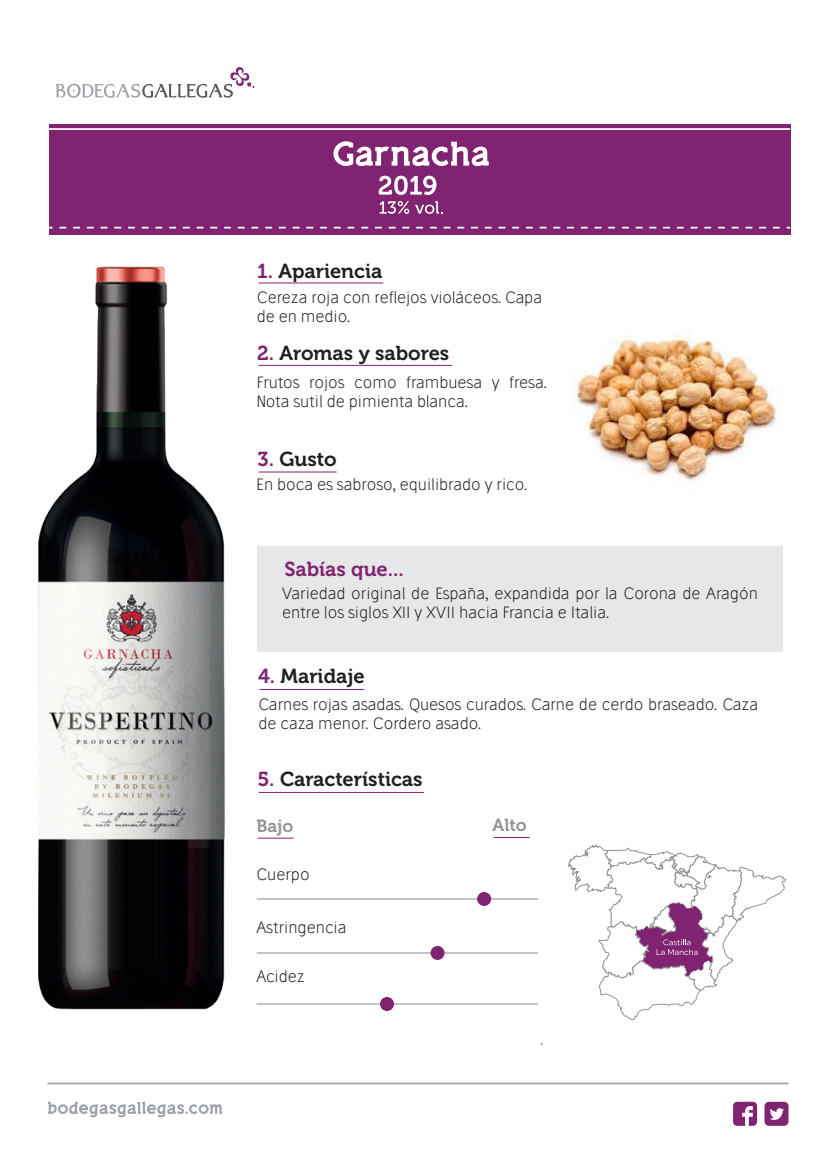
<style>
.page{position:relative;width:819px;height:1166px;background:#fff}
.page>*{position:absolute;margin:0;border:0;box-sizing:border-box;transform-origin:0 0}
.t1{font:20.12px "Museo 700";color:#231f20}
.t2{font:20.12px "Museo 700";color:#802472}
.t3{font:17.5px "Museo 700";color:#919396}
.t4{font:300 15.75px/18.9px "Stilu";color:#231f20}
.s1{color:#802472}
</style>
<div class="page">
<img style="left:38px;top:266px;width:187px;height:744px">
<div style="left:49px;top:124px;width:741px;height:111px;background:#802472"></div>
<svg style="left:333px;top:141px;width:155px;height:25px"></svg>
<svg style="left:379px;top:201px;width:30px;height:13px"></svg>
<svg style="left:415px;top:201px;width:27px;height:13px"></svg>
<svg style="left:49px;top:227px;width:730px;height:1px"></svg>
<hr style="left:49px;top:128px;width:741px;height:2px;background:#fff">
<div style="left:258px;top:545px;width:524px;height:106px;background:#e6e7e9"></div>
<svg style="left:56px;top:67px;width:198px;height:31px"></svg>
<hr style="left:47px;top:1082px;width:741px;height:2px;background:#9fa3aa">
<svg style="left:48px;top:1102px;width:174px;height:15px"></svg>
<svg style="left:733px;top:1102px;width:24px;height:24px"></svg>
<svg style="left:764px;top:1102px;width:24px;height:24px"></svg>
<hr style="left:258px;top:282px;width:125px;height:1px;background:#802472">
<hr style="left:258px;top:365px;width:194px;height:1px;background:#802472">
<hr style="left:258px;top:471px;width:78px;height:1px;background:#802472">
<hr style="left:257px;top:838px;width:36px;height:1px;background:#802472">
<hr style="left:259px;top:792px;width:165px;height:1px;background:#802472">
<hr style="left:493px;top:837px;width:36px;height:1px;background:#802472">
<hr style="left:259px;top:689px;width:105px;height:1px;background:#802472">
<svg style="left:378px;top:176px;width:58px;height:19px"></svg>
<hr style="left:257px;top:898px;width:281px;height:2px;background:#bcbdc0">
<hr style="left:257px;top:952px;width:281px;height:2px;background:#bcbdc0">
<hr style="left:257px;top:1003px;width:281px;height:2px;background:#bcbdc0">
<div style="left:477px;top:892px;width:14px;height:14px;background:#802472;border-radius:50%"></div>
<div style="left:430px;top:946px;width:14px;height:14px;background:#802472;border-radius:50%"></div>
<div style="left:380px;top:997px;width:14px;height:14px;background:#802472;border-radius:50%"></div>
<img style="left:572px;top:335px;width:209px;height:146px">
<svg style="left:568px;top:844px;width:218px;height:177px"></svg>
<p class="t1" style="left:257px;top:260px;width:127px"><span class="s1">1.</span> Apariencia</p>
<p class="t4" style="left:257px;top:287px;width:287px">Cereza roja con reflejos violáceos. Capa de en medio.</p>
<p class="t1" style="left:257px;top:341px;width:194px"><span class="s1">2.</span> Aromas y sabores</p>
<p class="t4" style="left:257px;top:373px;width:292px">Frutos rojos como frambuesa y fresa.<br>Nota sutil de pimienta blanca.</p>
<p class="t1" style="left:257px;top:448px;width:81px"><span class="s1">3.</span> Gusto</p>
<p class="t4" style="left:256px;top:475px;width:273px">En boca es sabroso, equilibrado y rico.</p>
<p class="t2" style="left:284px;top:557px;width:121px">Sabías que...</p>
<p class="t4" style="left:282px;top:584px;width:477px">Variedad original de España, expandida por la Corona de Aragón entre los siglos XII y XVII hacia Francia e Italia.</p>
<p class="t1" style="left:258px;top:665px;width:108px"><span class="s1">4.</span> Maridaje</p>
<p class="t4" style="left:258px;top:694px;width:501px">Carnes rojas asadas. Quesos curados. Carne de cerdo braseado. Caza de caza menor. Cordero asado.</p>
<p class="t1" style="left:257px;top:768px;width:166px"><span class="s1">5.</span> Características</p>
<p class="t3" style="left:256px;top:816px;width:39px">Bajo</p>
<p class="t3" style="left:492px;top:815px;width:36px">Alto</p>
<p class="t4" style="left:256px;top:864px;width:55px">Cuerpo</p>
<p class="t4" style="left:256px;top:918px;width:92px">Astringencia</p>
<p class="t4" style="left:256px;top:967px;width:50px">Acidez</p>
</div>
